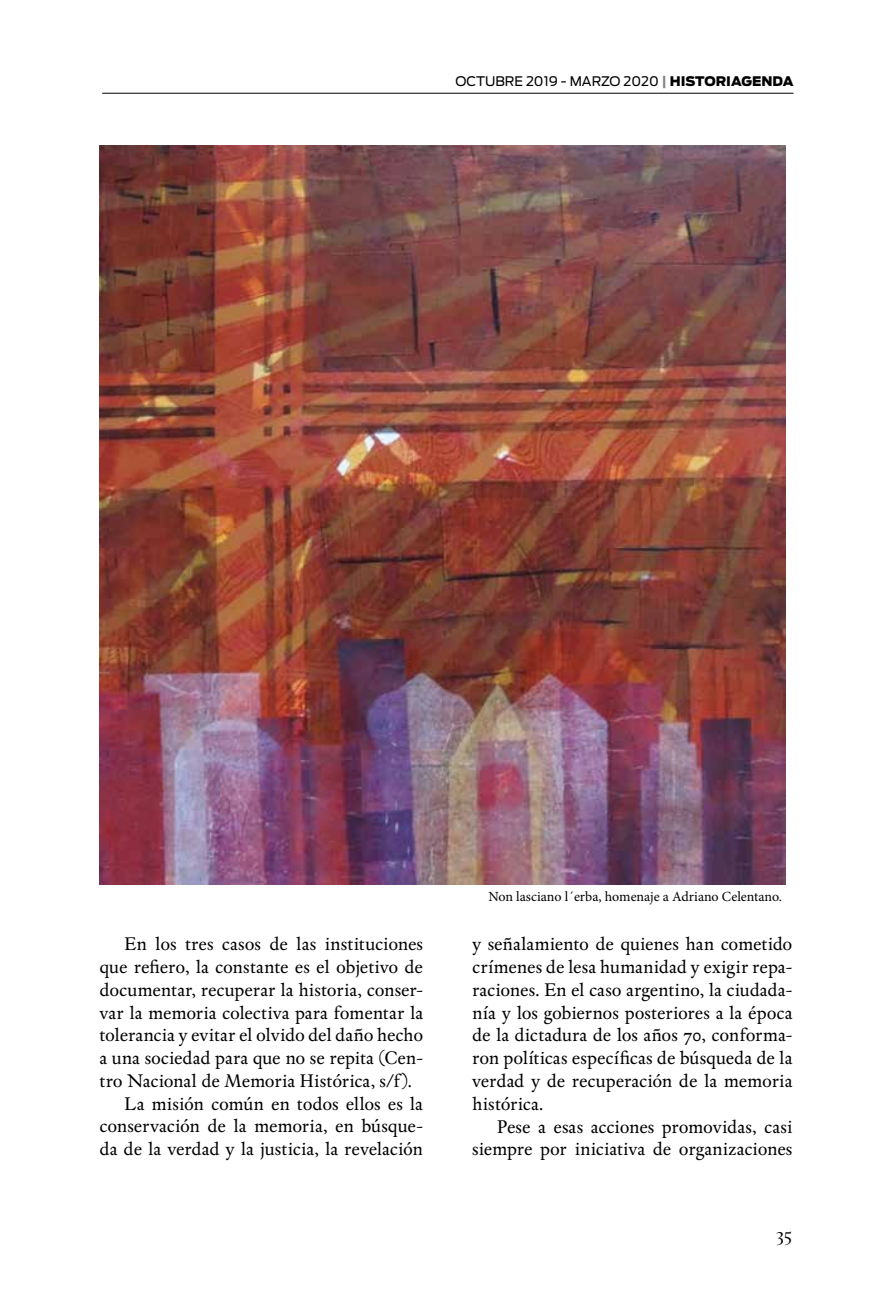
<style>
.page{position:relative;width:893px;height:1290px;background:#fff}
.page>*{position:absolute;margin:0;border:0;box-sizing:border-box;transform-origin:0 0}
.t1{font:21px "Wessex";color:#000}
.t2{font:19.25px/22.8px "Espinosa Nova";letter-spacing:-.01em;color:#000;text-align:justify}
.t3{font:14px "Minion Pro";letter-spacing:-.005em;color:#000}
.t4{font:13.12px "Antenna";color:#000}
.s1{font-weight:700;color:#808285}
.s2{font-weight:900}
</style>
<div class="page">
<hr style="left:102px;top:93px;width:691px;height:1px;background:#000">
<img style="left:100px;top:145px;width:686px;height:739px">
<p class="t4" style="left:455px;top:73px;width:339px">OCTUBRE 2019 - MARZO 2020 <span class="s1">|</span> <span class="s2">HISTORIAGENDA</span></p>
<p class="t2" style="left:124px;top:933px;width:300px">En los tres casos de las instituciones</p>
<p class="t2" style="left:100px;top:956px;width:325px">que refiero, la constante es el objetivo de</p>
<p class="t2" style="left:100px;top:979px;width:325px">documentar, recuperar la historia, conser-</p>
<p class="t2" style="left:100px;top:1002px;width:325px">var la memoria colectiva para fomentar la</p>
<p class="t2" style="left:100px;top:1024px;width:325px">tolerancia y evitar el olvido del daño hecho</p>
<p class="t2" style="left:100px;top:1047px;width:325px">a una sociedad para que no se repita (Cen-</p>
<p class="t2" style="left:100px;top:1070px;width:314px">tro Nacional de Memoria Histórica, s/f).</p>
<p class="t2" style="left:124px;top:1093px;width:300px">La misión común en todos ellos es la</p>
<p class="t2" style="left:100px;top:1115px;width:325px">conservación de la memoria, en búsque-</p>
<p class="t2" style="left:100px;top:1138px;width:325px">da de la verdad y la justicia, la revelación</p>
<p class="t3" style="left:488px;top:887px;width:295px">Non lasciano l´erba, homenaje a Adriano Celentano.</p>
<p class="t2" style="left:472px;top:933px;width:322px">y señalamiento de quienes han cometido crímenes de lesa humanidad y exigir repa&shy;raciones. En el caso argentino, la ciudada&shy;nía y los gobiernos posteriores a la época de la dictadura de los años 70, conforma&shy;ron políticas específicas de búsqueda de la verdad y de recuperación de la memoria histórica.</p>
<p class="t2" style="left:472px;top:1115px;width:322px;text-align:right">Pese a esas acciones promovidas, casi siempre por iniciativa de organizaciones</p>
<p class="t1" style="left:776px;top:1223px;width:18px">35</p>
</div>
